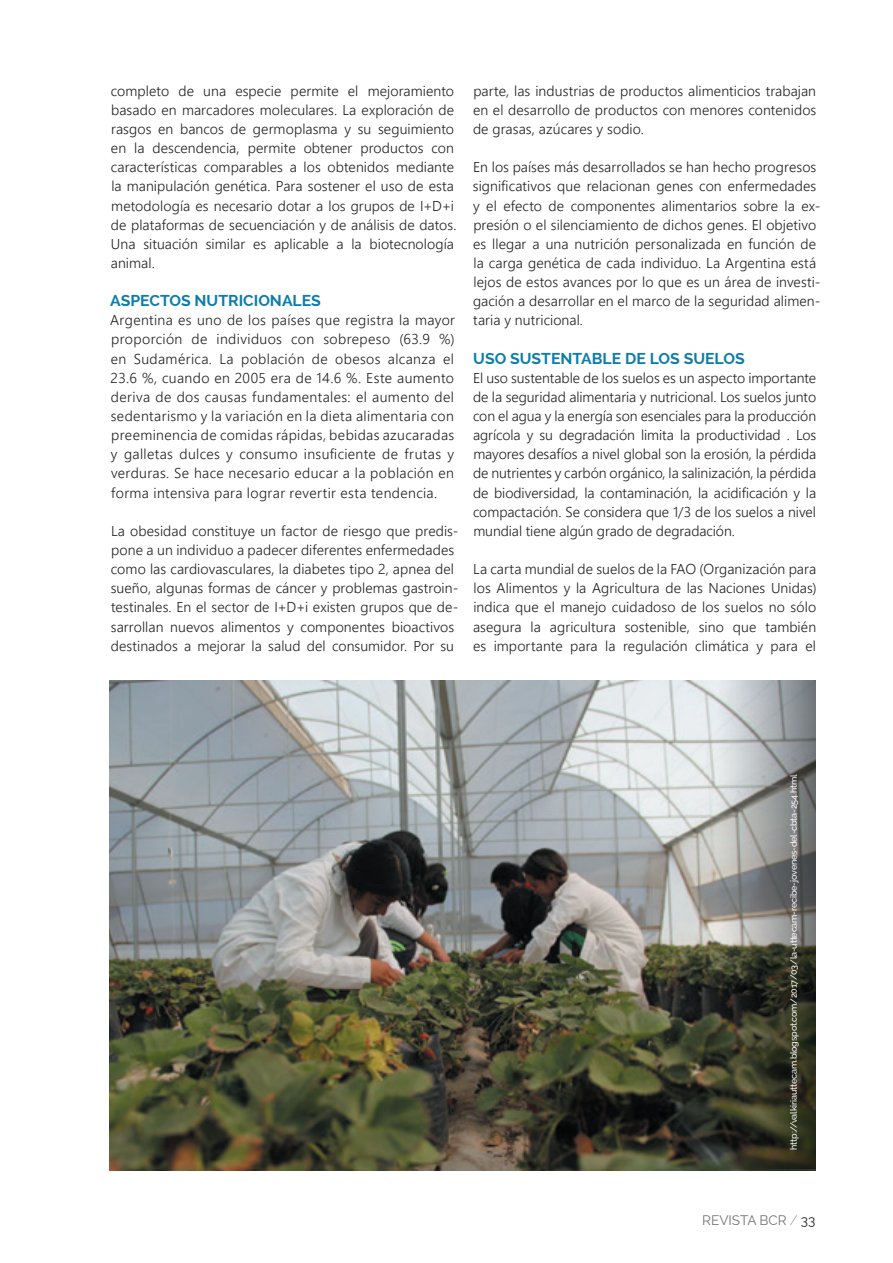
<style>
.page{position:relative;width:893px;height:1263px;background:#fff}
.page>*{position:absolute;margin:0;border:0;box-sizing:border-box;transform-origin:0 0}
._7_Subtítulo_en_text{font:700 15.75px "Raleway";color:#0c7dab}
._1_Texto_corrido_2_c{font:300 14.25px/19.2px "Segoe UI";letter-spacing:.005em;color:#231f20;text-align:justify}
.t1{font:13.5px "Raleway";color:#717074}
._9_Referencias{font:500 9px "Raleway";letter-spacing:-.02em;color:#fff}
.s1{font-weight:100;color:#231f20}
.s2{color:#231f20}
</style>
<div class="page">
<img style="left:110px;top:680px;width:705px;height:490px">
<svg style="left:709px;top:680px;width:106px;height:488px;background:#6c6e66"></svg>
<p class="_1_Texto_corrido_2_c" style="left:111px;top:80px;width:347px;text-align:left">completo de una especie permite el mejoramiento basado en marcadores moleculares. La exploración de rasgos en bancos de germoplasma y su seguimiento en la descendencia, permite obtener productos con características comparables a los obtenidos mediante la manipulación genética. Para sostener el uso de esta metodología es necesario dotar a los grupos de I+D+i de plataformas de secuenciación y de análisis de datos.<br>Una situación similar es aplicable a la biotecnología animal.</p>
<p class="_7_Subtítulo_en_text" style="left:110px;top:292px;width:212px">ASPECTOS NUTRICIONALES</p>
<p class="_1_Texto_corrido_2_c" style="left:110px;top:310px;width:346px">Argentina es uno de los países que registra la mayor proporción de individuos con sobrepeso (63.9 %) en Sudamérica. La población de obesos alcanza el 23.6 %, cuando en 2005 era de 14.6 %. Este aumento deriva de dos causas fundamentales: el aumento del sedentarismo y la variación en la dieta alimentaria con preeminencia de comidas rápidas, bebidas azucaradas y galletas dulces y consumo insuficiente de frutas y verduras. Se hace necesario educar a la población en forma intensiva para lograr revertir esta tendencia.</p>
<p class="_1_Texto_corrido_2_c" style="left:111px;top:521px;width:349px;text-align:left">La obesidad constituye un factor de riesgo que predis&shy;pone a un individuo a padecer diferentes enfermedades como las cardiovasculares, la diabetes tipo 2, apnea del sueño, algunas formas de cáncer y problemas gastroin&shy;testinales. En el sector de I+D+i existen grupos que de&shy;sarrollan nuevos alimentos y componentes bioactivos destinados a mejorar la salud del consumidor. Por su</p>
<p class="_1_Texto_corrido_2_c" style="left:473px;top:80px;width:345px">parte, las industrias de productos alimenticios trabajan en el desarrollo de productos con menores contenidos de grasas, azúcares y sodio.</p>
<p class="_1_Texto_corrido_2_c" style="left:473px;top:157px;width:349px;text-align:left">En los países más desarrollados se han hecho progresos significativos que relacionan genes con enfermedades y el efecto de componentes alimentarios sobre la ex&shy;presión o el silenciamiento de dichos genes. El objetivo es llegar a una nutrición personalizada en función de la carga genética de cada individuo. La Argentina está lejos de estos avances por lo que es un área de investi&shy;gación a desarrollar en el marco de la seguridad alimen&shy;taria y nutricional.</p>
<p class="_7_Subtítulo_en_text" style="left:473px;top:349px;width:273px">USO SUSTENTABLE DE LOS SUELOS</p>
<p class="_1_Texto_corrido_2_c" style="left:473px;top:367px;width:345px">El uso sustentable de los suelos es un aspecto importante de la seguridad alimentaria y nutricional. Los suelos junto con el agua y la energía son esenciales para la producción agrícola y su degradación limita la productividad . Los mayores desafíos a nivel global son la erosión, la pérdida de nutrientes y carbón orgánico, la salinización, la pérdida de biodiversidad, la contaminación, la acidificación y la compactación. Se considera que 1/3 de los suelos a nivel mundial tiene algún grado de degradación.</p>
<p class="_1_Texto_corrido_2_c" style="left:473px;top:559px;width:345px">La carta mundial de suelos de la FAO (Organización para los Alimentos y la Agricultura de las Naciones Unidas) indica que el manejo cuidadoso de los suelos no sólo asegura la agricultura sostenible, sino que también es importante para la regulación climática y para el</p>
<p class="_9_Referencias" style="left:788px;top:1150px;width:376px;rotate:-90deg">http://valkiriauttecam.blogspot.com/2017/03/la-uttecam-recibe-jovenes-del-cbta-254.html</p>
<p class="t1" style="left:702px;top:1212px;width:115px">REVISTA BCR <span class="s1">/</span> <span class="s2">33</span></p>
</div>
